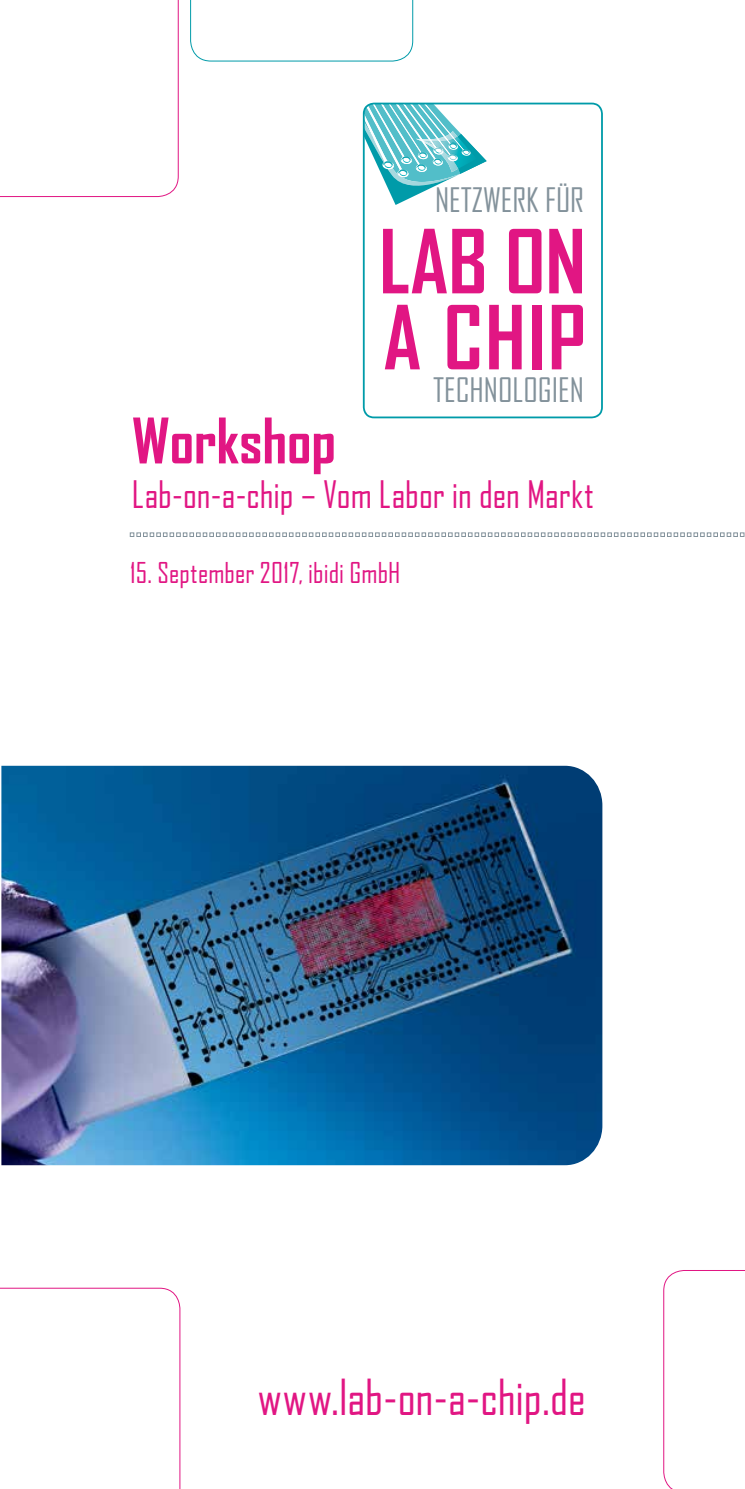
<style>
.page{position:relative;width:745px;height:1489px;background:#fff}
.page>*{position:absolute;margin:0;border:0;box-sizing:border-box;transform-origin:0 0}
.t1{font:700 84.5px/76px "Agency FB";letter-spacing:.015em;color:#e11683}
.t2{font:700 60px "Agency FB";color:#e11683}
.t3{font:47.5px "Agency FB";letter-spacing:-.005em;color:#e11683}
.t4{font:36.25px "Agency FB";color:#e11683}
.t5{font:32.25px "Agency FB";color:#83929b}
.t6{font:27.5px "Agency FB";letter-spacing:.005em;color:#e11683}
</style>
<div class="page">
<svg style="left:0;top:1287px;width:180px;height:201px"></svg>
<svg style="left:663px;top:1270px;width:81px;height:218px"></svg>
<svg style="left:0;top:0;width:178px;height:197px"></svg>
<svg style="left:130px;top:532px;width:613px;height:4px"></svg>
<img style="left:1px;top:765px;width:601px;height:400px">
<svg style="left:362px;top:103px;width:240px;height:315px"></svg>
<svg style="left:190px;top:0;width:223px;height:61px"></svg>
<h2 class="t2" style="left:132px;top:403px;width:205px">Workshop</h2>
<p class="t5" style="left:435px;top:180px;width:150px">NETZWERK FÜR</p>
<h1 class="t1" style="left:379px;top:222px;width:208px">LAB ON<br>A CHIP</h1>
<p class="t5" style="left:433px;top:370px;width:152px">TECHNOLOGIEN</p>
<p class="t4" style="left:132px;top:472px;width:463px">Lab-on-a-chip – Vom Labor in den Markt</p>
<p class="t6" style="left:130px;top:555px;width:271px">15. September 2017, ibidi GmbH</p>
<h3 class="t3" style="left:257px;top:1368px;width:329px">www.lab-on-a-chip.de</h3>
</div>
